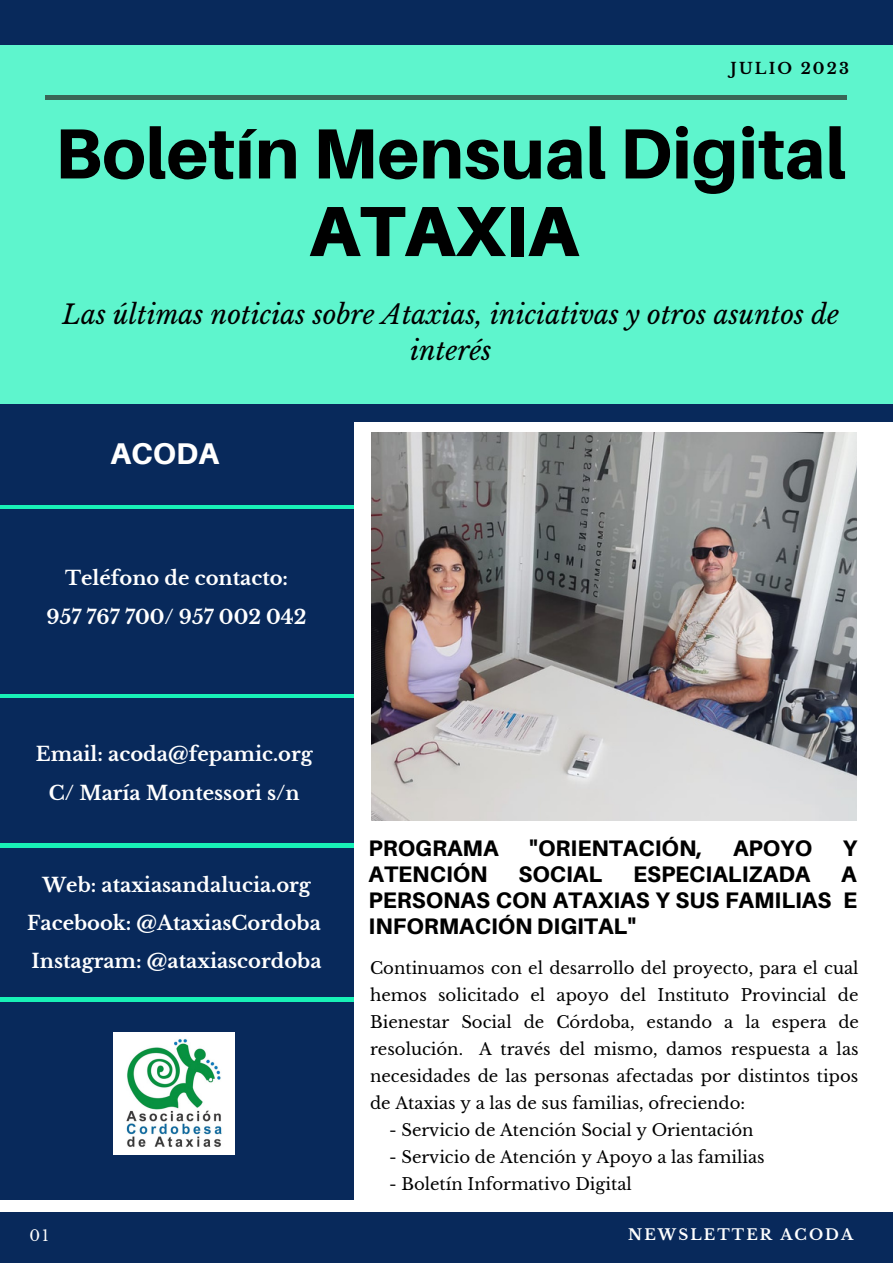
<style>
.page{position:relative;width:893px;height:1264px;background:#fff}
.page>*{position:absolute;margin:0;border:0;box-sizing:border-box;transform-origin:0 0}
.t1{font:800 71.1px "Aileron";color:#000}
.t2{font:900 71.1px "Aileron";color:#000}
.t3{font:800 30px "Aileron";color:#fff}
.t4{font:italic 26.25px/36px "Libre Baskerville";color:#000;text-align:center}
.t5{font:800 22.5px/25.8px "Aileron";color:#000;text-align:justify}
.t6{font:700 19.5px "Libre Baskerville";color:#fff}
.t7{font:16.5px/27px "Libre Baskerville";color:#000;text-align:justify}
.t8{font:700 15.45px "Libre Baskerville";letter-spacing:.14em;color:#000}
.t9{font:700 15px "Libre Baskerville";letter-spacing:.14em;color:#fff}
.t10{font:15px "Libre Baskerville";color:#fff}
</style>
<div class="page">
<div style="left:0;top:406px;width:353px;height:794px;background:#08295b"></div>
<hr style="left:0;top:694px;width:354px;height:3px;background:#18f1b7">
<hr style="left:0;top:843px;width:354px;height:4px;background:#18f1b7">
<hr style="left:0;top:997px;width:354px;height:4px;background:#18f1b7">
<hr style="left:0;top:505px;width:354px;height:3px;background:#18f1b7">
<div style="left:0;top:0;width:892px;height:409px;background:#5ef5cd"></div>
<hr style="left:45px;top:96px;width:801px;height:3px;background:#396656">
<div style="left:0;top:404px;width:892px;height:17px;background:#08295b"></div>
<img style="left:372px;top:433px;width:484px;height:388px">
<img style="left:113px;top:1032px;width:122px;height:122px">
<div style="left:0;top:1211px;width:892px;height:51px;background:#08295b"></div>
<div style="left:0;top:0;width:892px;height:45px;background:#08295b"></div>
<p class="t8" style="left:730px;top:59px;width:120px">JULIO 2023</p>
<p class="t1" style="left:55px;top:109px;width:793px">Boletín Mensual Digital</p>
<p class="t2" style="left:309px;top:187px;width:270px">ATAXIA</p>
<p class="t4" style="left:63px;top:297px;width:778px">Las últimas noticias sobre Ataxias, iniciativas y otros asuntos de interés</p>
<p class="t3" style="left:110px;top:434px;width:110px">ACODA</p>
<p class="t6" style="left:65px;top:566px;width:225px">Teléfono de contacto:</p>
<p class="t6" style="left:47px;top:604px;width:261px">957 767 700/ 957 002 042</p>
<p class="t6" style="left:36px;top:742px;width:278px">Email: acoda@fepamic.org</p>
<p class="t6" style="left:49px;top:780px;width:252px">C/ María Montessori s/n</p>
<p class="t6" style="left:42px;top:872px;width:270px">Web: ataxiasandalucia.org</p>
<p class="t6" style="left:27px;top:911px;width:295px">Facebook: @AtaxiasCordoba</p>
<p class="t6" style="left:32px;top:949px;width:291px">Instagram: @ataxiascordoba</p>
<p class="t5" style="left:368px;top:835px;width:131px">PROGRAMA</p>
<p class="t5" style="left:529px;top:835px;width:174px">"ORIENTACIÓN,</p>
<p class="t5" style="left:733px;top:835px;width:81px">APOYO</p>
<p class="t5" style="left:842px;top:835px;width:16px">Y</p>
<p class="t5" style="left:368px;top:860px;width:121px">ATENCIÓN</p>
<p class="t5" style="left:518px;top:860px;width:85px">SOCIAL</p>
<p class="t5" style="left:633px;top:860px;width:179px">ESPECIALIZADA</p>
<p class="t5" style="left:368px;top:860px;width:490px;text-indent:472px">A PERSONAS CON ATAXIAS Y SUS FAMILIAS E INFORMACIÓN DIGITAL"</p>
<p class="t7" style="left:370px;top:954px;width:490px">Continuamos con el desarrollo del proyecto, para el cual hemos solicitado el apoyo del Instituto Provincial de Bienestar Social de Córdoba, estando a la espera de resolución. A través del mismo, damos respuesta a las necesidades de las personas afectadas por distintos tipos de Ataxias y a las de sus familias, ofreciendo:</p>
<p class="t7" style="left:389px;top:1116px;width:366px">- Servicio de Atención Social y Orientación</p>
<p class="t7" style="left:389px;top:1143px;width:377px">- Servicio de Atención y Apoyo a las familias</p>
<p class="t7" style="left:389px;top:1170px;width:244px">- Boletín Informativo Digital</p>
<p class="t10" style="left:29px;top:1226px;width:21px">01</p>
<p class="t9" style="left:628px;top:1224px;width:226px">NEWSLETTER ACODA</p>
</div>
